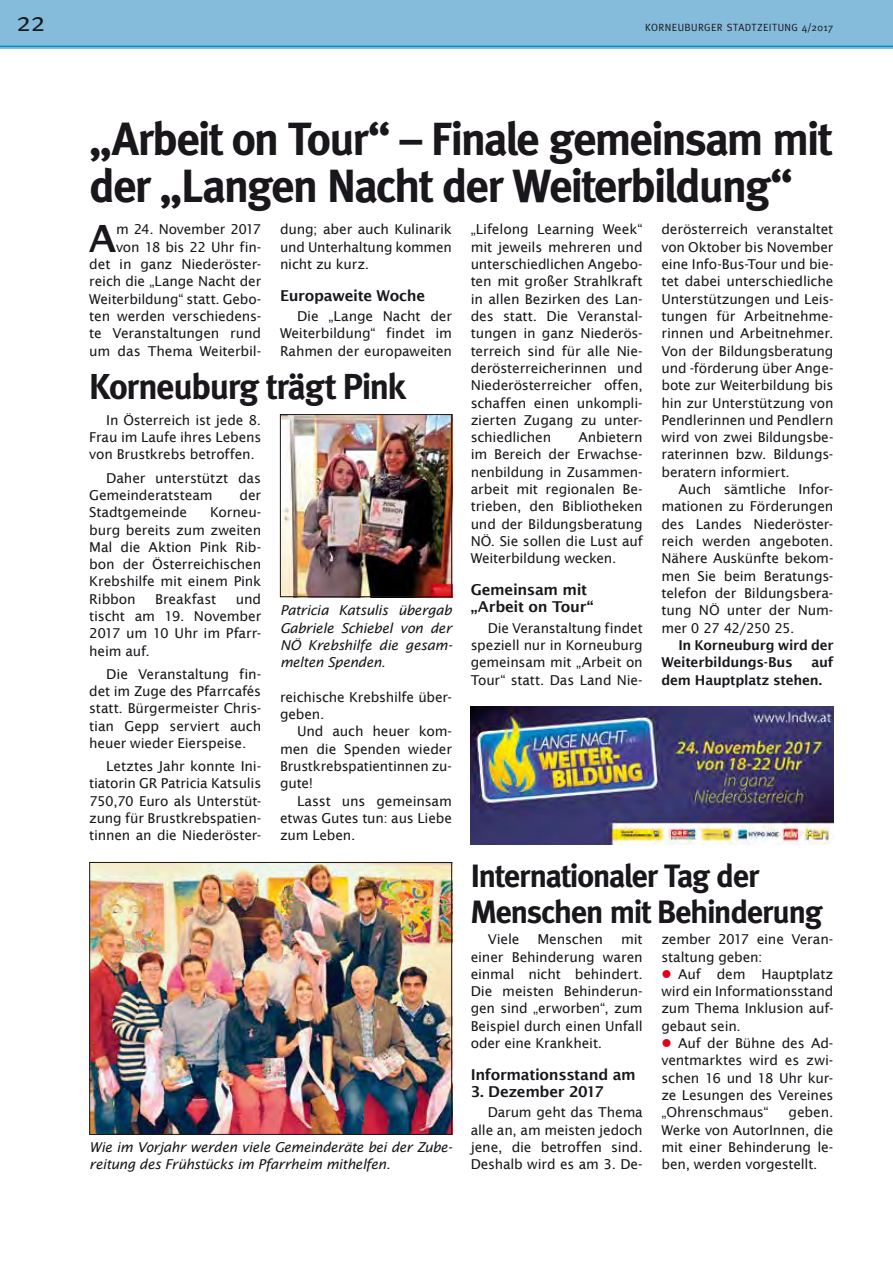
<style>
.page{position:relative;width:893px;height:1263px;background:#fff}
.page>*{position:absolute;margin:0;border:0;box-sizing:border-box;transform-origin:0 0}
.t1{font:700 46.5px/46.5px "Meta";letter-spacing:-.035em;color:#1a171c}
.t2{font:600 37.65px "Lucida Sans";color:#1a171c}
.t3{font:700 36px "Meta";letter-spacing:-.035em;color:#1a171c}
.t4{font:700 32.25px/36px "Meta";letter-spacing:-.03em;color:#1a171c}
.t5{font:27px "Meta";color:#1a171c}
.t6{font:600 15px/17.2px "Lucida Sans";letter-spacing:-.02em;color:#1a171c}
.t7{font:13.65px/17.2px "Lucida Sans";letter-spacing:-.01em;color:#1a171c;text-align:justify}
.t8{font:italic 13.65px/17.2px "Lucida Sans";letter-spacing:-.02em;color:#1a171c;text-align:justify}
.t9{font:600 13.65px/17.2px "Lucida Sans";letter-spacing:-.015em;color:#1a171c}
.t10{font:10.5px "Meta";letter-spacing:.04em;color:#1a171c}
.s1{color:#e2001a}
</style>
<div class="page">
<div style="left:0;top:0;width:893px;height:49px;background:#85bbdb"></div>
<hr style="left:0;top:46px;width:893px;height:1px;background:#0092c4">
<img style="left:282px;top:416px;width:168px;height:179px">
<div style="left:280px;top:414px;width:172px;height:183px;border:1px solid #1a171c"></div>
<img style="left:91px;top:864px;width:359px;height:269px">
<div style="left:89px;top:862px;width:363px;height:273px;border:1px solid #1a171c"></div>
<img style="left:471px;top:706px;width:362px;height:138px">
<h3 class="t5" style="left:16px;top:6px;width:30px">22</h3>
<p class="t10" style="left:645px;top:21px;width:190px">KORNEUBURGER STADTZEITUNG 4/2017</p>
<h1 class="t1" style="left:89px;top:116px;width:744px">„Arbeit on Tour“ – Finale gemeinsam mit der „Langen Nacht der Weiterbildung“</h1>
<h2 class="t2" style="left:89px;top:217px;width:29px">A</h2>
<p class="t7" style="left:471px;top:221px;width:173px">„Lifelong Learning Week“ mit jeweils mehreren und unterschiedlichen Angebo&shy;ten mit großer Strahlkraft in allen Bezirken des Lan&shy;des statt. Die Veranstal&shy;tungen in ganz Niederös&shy;terreich sind für alle Nie&shy;derösterreicherinnen und Niederösterreicher offen, schaffen einen unkompli&shy;zierten Zugang zu unter&shy;schiedlichen</p>
<p class="t7" style="left:89px;top:221px;width:174px;text-align:right">m 24. November 2017 von 18 bis 22 Uhr fin-<br>det in ganz Niederöster&shy;reich die „Lange Nacht der<br>Weiterbildung“ statt. Gebo&shy;ten werden verschiedens&shy;te Veranstaltungen rund um das Thema Weiterbil-</p>
<p class="t7" style="left:280px;top:221px;width:173px">dung; aber auch Kulinarik und Unterhaltung kommen nicht zu kurz.</p>
<p class="t7" style="left:661px;top:221px;width:174px">derösterreich veranstaltet von Oktober bis November eine Info-Bus-Tour und bie&shy;tet dabei unterschiedliche Unterstützungen und Leis&shy;tungen für Arbeitnehme&shy;rinnen und Arbeitnehmer.<br>Von der Bildungsberatung und -förderung über Ange&shy;bote zur Weiterbildung bis hin zur Unterstützung von Pendlerinnen und Pendlern wird von zwei Bildungsbe&shy;raterinnen bzw. Bildungs&shy;beratern informiert.</p>
<p class="t7" style="left:661px;top:481px;width:174px;text-indent:17px">Auch sämtliche Infor&shy;mationen zu Förderungen des Landes Niederöster&shy;reich werden angeboten.<br>Nähere Auskünfte bekom&shy;men Sie beim Beratungs&shy;telefon der Bildungsbera&shy;tung NÖ unter der Num&shy;mer 0 27 42/250 25.</p>
<p class="t9" style="left:661px;top:636px;width:174px;text-indent:17px">In Korneuburg wird der<br>Weiterbildungs-Bus</p>
<p class="t6" style="left:280px;top:287px;width:147px">Europaweite Woche</p>
<p class="t7" style="left:280px;top:307px;width:173px;text-indent:17px">Die „Lange Nacht der Weiterbildung“ findet im Rahmen der europaweiten</p>
<h3 class="t3" style="left:89px;top:366px;width:318px">Korneuburg trägt Pink</h3>
<p class="t7" style="left:89px;top:411px;width:174px;text-indent:17px">In Österreich ist jede 8.<br>Frau im Laufe ihres Lebens von Brustkrebs betroffen.</p>
<p class="t7" style="left:89px;top:469px;width:174px;text-indent:17px">Daher unterstützt das<br>Gemeinderatsteam</p>
<p class="t7" style="left:471px;top:429px;width:174px;text-indent:108px">Anbietern im Bereich der Erwachse&shy;nenbildung in Zusammen&shy;arbeit mit regionalen Be&shy;trieben, den Bibliotheken und der Bildungsberatung NÖ. Sie sollen die Lust auf Weiterbildung wecken.</p>
<p class="t6" style="left:471px;top:581px;width:124px">Gemeinsam mit „Arbeit on Tour“</p>
<p class="t7" style="left:471px;top:619px;width:174px;text-indent:17px">Die Veranstaltung findet speziell nur in Korneuburg gemeinsam mit „Arbeit on Tour“ statt. Das Land Nie-</p>
<p class="t7" style="left:240px;top:486px;width:23px">der</p>
<p class="t7" style="left:89px;top:504px;width:99px">Stadtgemeinde</p>
<p class="t7" style="left:89px;top:504px;width:174px;text-indent:121px">Korneu&shy;burg bereits zum zweiten Mal die Aktion Pink Rib&shy;bon der Österreichischen Krebshilfe mit einem Pink Ribbon</p>
<p class="t7" style="left:155px;top:590px;width:63px">Breakfast</p>
<p class="t7" style="left:89px;top:590px;width:174px;text-indent:147px">und tischt am 19. November 2017 um 10 Uhr im Pfarr&shy;heim auf.</p>
<p class="t7" style="left:89px;top:665px;width:174px;text-indent:17px">Die Veranstaltung fin&shy;det im Zuge des Pfarrcafés statt. Bürgermeister Chris&shy;tian Gepp serviert auch heuer wieder Eierspeise.</p>
<p class="t7" style="left:89px;top:757px;width:173px;text-indent:17px">Letztes Jahr konnte Ini&shy;tiatorin GR Patricia Katsulis 750,70 Euro als Unterstüt&shy;zung für Brustkrebspatien&shy;tinnen an die Niederöster-</p>
<p class="t8" style="left:280px;top:602px;width:174px">Patricia Katsulis übergab Gabriele Schiebel von der NÖ Krebshilfe die gesam&shy;melten Spenden.</p>
<p class="t9" style="left:661px;top:654px;width:174px;text-indent:150px">auf dem Hauptplatz stehen.</p>
<p class="t7" style="left:280px;top:688px;width:173px">reichische Krebshilfe über&shy;geben.</p>
<p class="t7" style="left:280px;top:723px;width:174px;text-indent:17px">Und auch heuer kom&shy;men die Spenden wieder Brustkrebspatientinnen zu&shy;gute!</p>
<p class="t7" style="left:280px;top:792px;width:174px;text-indent:17px">Lasst uns gemeinsam etwas Gutes tun: aus Liebe zum Leben.</p>
<p class="t8" style="left:89px;top:1138px;width:364px">Wie im Vorjahr werden viele Gemeinderäte bei der Zube&shy;reitung des Frühstücks im Pfarrheim mithelfen.</p>
<h3 class="t4" style="left:471px;top:858px;width:353px">Internationaler Tag der<br>Menschen mit Behinderung</h3>
<p class="t7" style="left:488px;top:931px;width:33px">Viele</p>
<p class="t7" style="left:537px;top:931px;width:67px">Menschen</p>
<p class="t7" style="left:661px;top:931px;width:173px">zember 2017 eine Veran&shy;staltung geben:</p>
<p class="t7" style="left:661px;top:965px;width:173px"><span class="s1">●</span> Auf dem Hauptplatz wird ein Informationsstand zum Thema Inklusion auf&shy;gebaut sein.</p>
<p class="t7" style="left:661px;top:1034px;width:174px"><span class="s1">●</span> Auf der Bühne des Ad&shy;ventmarktes wird es zwi&shy;schen 16 und 18 Uhr kur&shy;ze Lesungen des Vereines „Ohrenschmaus“</p>
<p class="t7" style="left:471px;top:931px;width:174px;text-indent:150px">mit einer Behinderung waren einmal nicht behindert.<br>Die meisten Behinderun&shy;gen sind „erworben“, zum Beispiel durch einen Unfall oder eine Krankheit.</p>
<p class="t6" style="left:471px;top:1066px;width:166px">Informationsstand am</p>
<p class="t6" style="left:471px;top:1083px;width:134px">3. Dezember 2017</p>
<p class="t7" style="left:471px;top:1104px;width:174px;text-indent:17px">Darum geht das Thema alle an, am meisten jedoch jene, die betroffen sind.<br>Deshalb wird es am 3. De-</p>
<p class="t7" style="left:661px;top:1104px;width:173px;text-indent:127px">geben.<br>Werke von AutorInnen, die mit einer Behinderung le&shy;ben, werden vorgestellt.</p>
</div>
